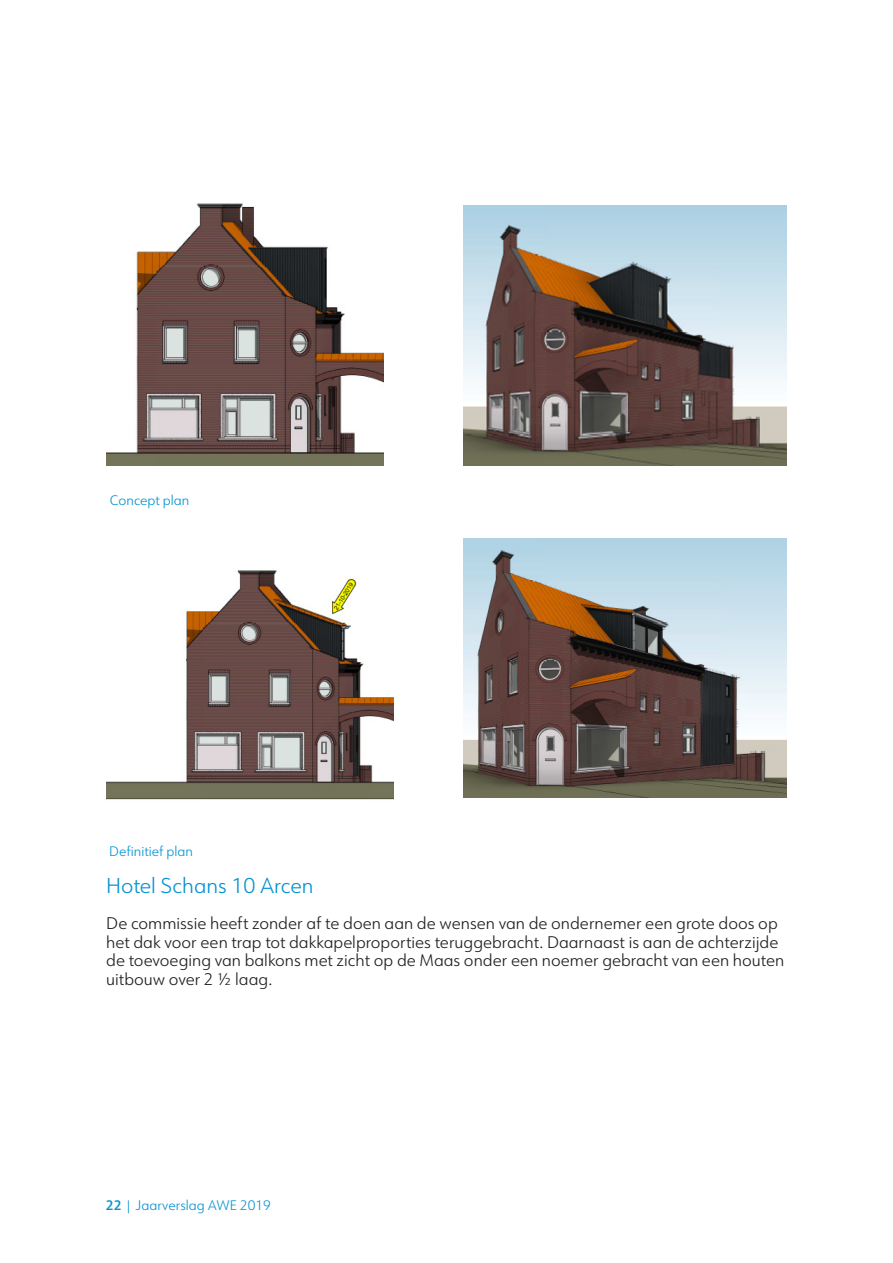
<style>
.page{position:relative;width:893px;height:1263px;background:#fff}
.page>*{position:absolute;margin:0;border:0;box-sizing:border-box;transform-origin:0 0}
.t1{font:300 21px "URW Form";color:#0893d3}
.t2{font:300 16.5px/18.5px "URW Form";color:#231f20}
.t3{font:300 13.5px "URW Form";color:#0893d3}
.s1{font-weight:600}
</style>
<div class="page">
<img style="left:106px;top:203px;width:278px;height:262px">
<img style="left:463px;top:205px;width:324px;height:260px">
<img style="left:106px;top:570px;width:287px;height:230px">
<img style="left:463px;top:539px;width:324px;height:258px">
<p class="t3" style="left:110px;top:491px;width:81px">Concept plan</p>
<p class="t3" style="left:109px;top:842px;width:85px">Definitief plan</p>
<p class="t1" style="left:106px;top:871px;width:209px">Hotel Schans 10 Arcen</p>
<p class="t2" style="left:106px;top:914px;width:679px">De commissie heeft zonder af te doen aan de wensen van de ondernemer een grote doos op het dak voor een trap tot dakkapelproporties teruggebracht. Daarnaast is aan de achterzijde de toevoeging van balkons met zicht op de Maas onder een noemer gebracht van een houten uitbouw over 2 ½ laag.</p>
<p class="t3" style="left:106px;top:1196px;width:166px"><span class="s1">22</span> | Jaarverslag AWE 2019</p>
</div>
